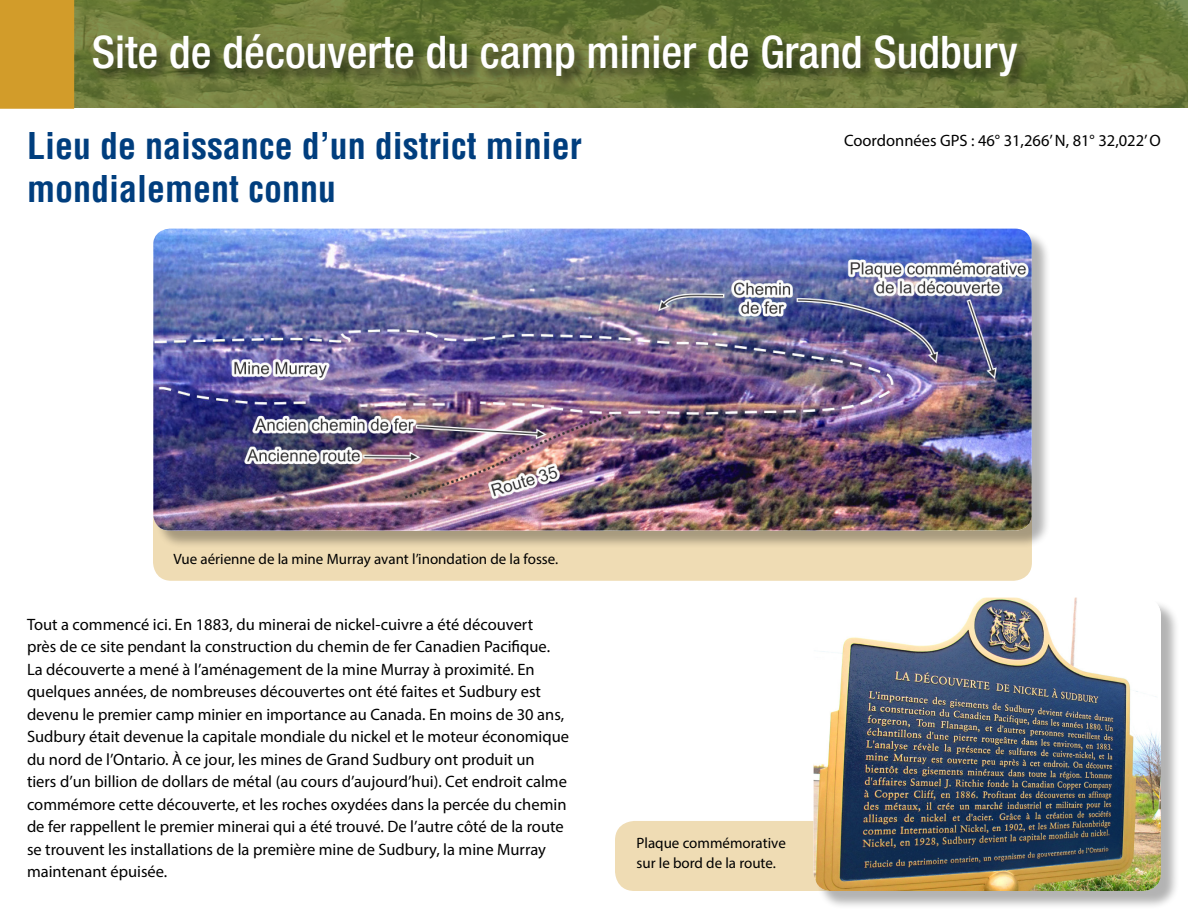
<style>
.page{position:relative;width:1188px;height:918px;background:#fff}
.page>*{position:absolute;margin:0;border:0;box-sizing:border-box;transform-origin:0 0}
.t1{font:500 condensed 45px "Helvetica Neue LT Std";color:#fff}
.t2{font:700 condensed 36px/43.2px "Helvetica LT Std";color:#003e7e}
.t3{font:16.5px/22.5px "Myriad Pro";color:#000}
.t4{font:15px/19.5px "Myriad Pro";color:#000}
</style>
<div class="page">
<img style="left:74px;top:0;width:1114px;height:108px">
<div style="left:92px;top:33px;width:939px;height:59px;background:#000;opacity:.6"></div>
<div style="left:0;top:0;width:74px;height:109px;background:#d29c2a"></div>
<div style="left:615px;top:821px;width:263px;height:70px;background:#efdcb4;border-radius:20px"></div>
<div style="left:816px;top:600px;width:364px;height:310px;background:#000;opacity:.3"></div>
<img style="left:814px;top:598px;width:347px;height:293px">
<div style="left:153px;top:457px;width:879px;height:124px;background:#efdcb4;border-radius:19px"></div>
<div style="left:155px;top:231px;width:895px;height:318px;background:#000;opacity:.3"></div>
<img style="left:153px;top:229px;width:879px;height:302px">
<h1 class="t1" style="left:92px;top:25px;width:927px">Site de découverte du camp minier de Grand Sudbury</h1>
<h2 class="t2" style="left:27px;top:124px;width:556px">Lieu de naissance d’un district minier mondialement connu</h2>
<p class="t3" style="left:844px;top:129px;width:318px">Coordonnées GPS : 46° 31,266’ N, 81° 32,022’ O</p>
<p class="t4" style="left:173px;top:549px;width:386px">Vue aérienne de la mine Murray avant l’inondation de la fosse.</p>
<p class="t3" style="left:27px;top:613px;width:544px">Tout a commencé ici. En 1883, du minerai de nickel-cuivre a été découvert<br>près de ce site pendant la construction du chemin de fer Canadien Pacifique.<br>La découverte a mené à l’aménagement de la mine Murray à proximité. En quelques années, de nombreuses découvertes ont été faites et Sudbury est devenu le premier camp minier en importance au Canada. En moins de 30 ans, Sudbury était devenue la capitale mondiale du nickel et le moteur économique du nord de l’Ontario. À ce jour, les mines de Grand Sudbury ont produit un<br>tiers d’un billion de dollars de métal (au cours d’aujourd’hui). Cet endroit calme commémore cette découverte, et les roches oxydées dans la percée du chemin de fer rappellent le premier minerai qui a été trouvé. De l’autre côté de la route se trouvent les installations de la première mine de Sudbury, la mine Murray maintenant épuisée.</p>
<p class="t4" style="left:637px;top:833px;width:151px">Plaque commémorative sur le bord de la route.</p>
</div>
